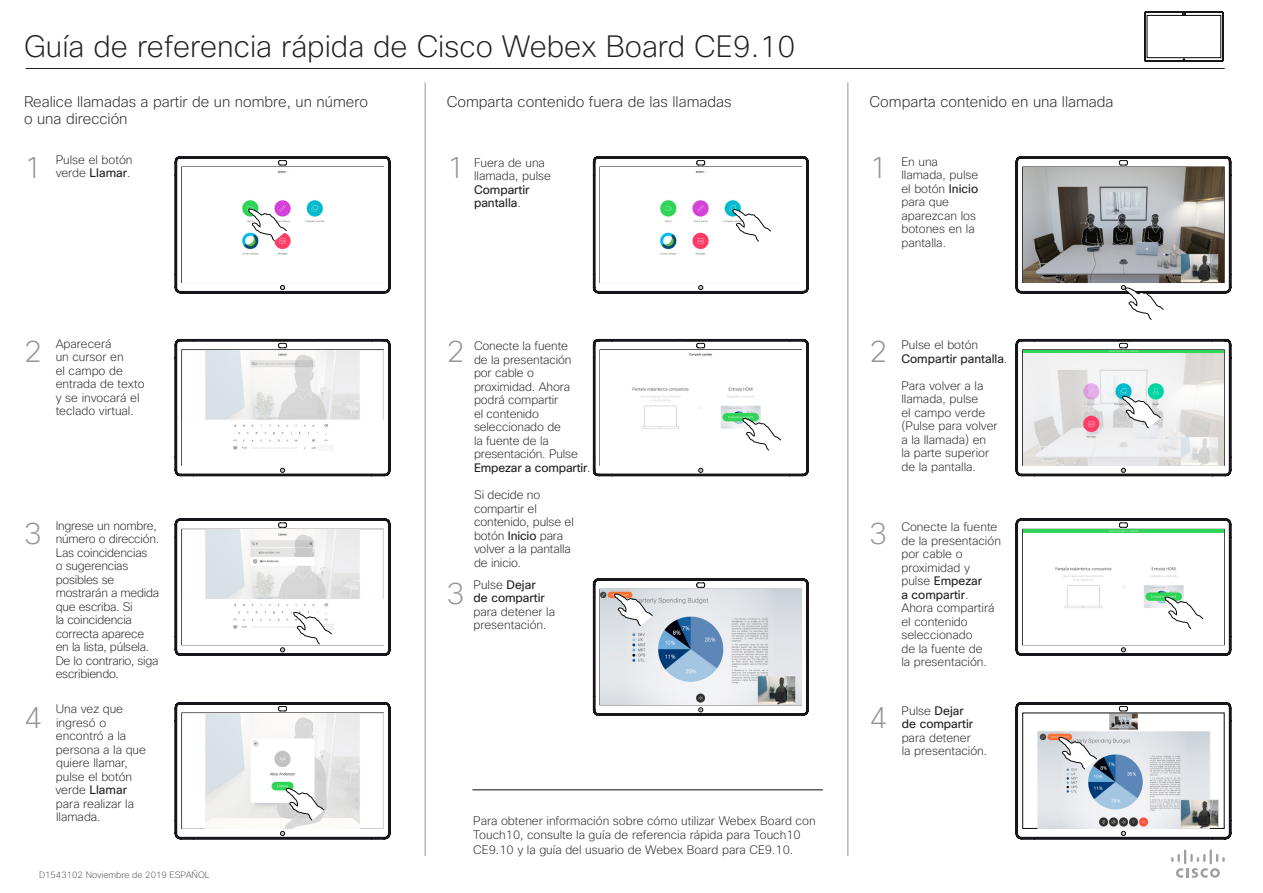
<style>
.page{position:relative;width:1263px;height:893px;background:#fff}
.page>*{position:absolute;margin:0;border:0;box-sizing:border-box;transform-origin:0 0}
.Subhead1{font:200 30px "Cisco Sans";color:#231f20}
.t1{font:200 30px "Cisco Sans";color:#939598}
.Subhead1-2{font:200 15px "Cisco Sans";color:#231f20}
.CartoonAnnotation{font:200 12px/13.5px "Cisco Sans";color:#231f20}
.CartoonAnnotation-2{font:200 12px/13.5px "Cisco Sans";letter-spacing:-.02em;color:#231f20}
.CartoonAnnotation-3{font:12px/13.5px "Cisco Sans";color:#231f20}
.t2{font:200 9px "Cisco Sans";color:#4b4c4d}
.s1{font-weight:400}
.s2{font-weight:200}
</style>
<div class="page">
<svg style="left:175px;top:339px;width:215px;height:137px"></svg>
<img style="left:182px;top:350px;width:201px;height:115px">
<svg style="left:175px;top:156px;width:215px;height:137px"></svg>
<svg style="left:1016px;top:339px;width:215px;height:137px"></svg>
<svg style="left:1016px;top:156px;width:215px;height:164px"></svg>
<svg style="left:1016px;top:519px;width:215px;height:136px"></svg>
<svg style="left:1016px;top:702px;width:215px;height:137px"></svg>
<svg style="left:593px;top:579px;width:215px;height:136px"></svg>
<svg style="left:593px;top:339px;width:215px;height:137px"></svg>
<svg style="left:593px;top:156px;width:215px;height:137px"></svg>
<svg style="left:175px;top:519px;width:215px;height:136px"></svg>
<svg style="left:175px;top:702px;width:215px;height:137px"></svg>
<hr style="left:425px;top:82px;width:1px;height:774px;background:#939598">
<hr style="left:847px;top:82px;width:1px;height:774px;background:#939598">
<svg style="left:1171px;top:849px;width:54px;height:29px"></svg>
<hr style="left:26px;top:68px;width:1199px;height:1px;background:#231f20">
<hr style="left:472px;top:790px;width:351px;height:1px;background:#080a09">
<svg style="left:1144px;top:12px;width:79px;height:50px"></svg>
<h1 class="Subhead1" style="left:24px;top:27px;width:773px">Guía de referencia rápida de Cisco Webex Board CE9.10</h1>
<h1 class="Subhead1-2" style="left:24px;top:92px;width:345px">Realice llamadas a partir de un nombre, un número</h1>
<h1 class="Subhead1-2" style="left:447px;top:92px;width:286px">Comparta contenido fuera de las llamadas</h1>
<h1 class="Subhead1-2" style="left:869px;top:92px;width:245px">Comparta contenido en una llamada</h1>
<h1 class="Subhead1-2" style="left:24px;top:110px;width:105px">o una dirección</h1>
<p class="t1" style="left:24px;top:149px;width:19px">1</p>
<p class="CartoonAnnotation" style="left:56px;top:153px;width:78px">Pulse el botón verde <span class="s1">Llamar</span>.</p>
<p class="CartoonAnnotation" style="left:474px;top:156px;width:79px">Fuera de una llamada, pulse<br><span class="s1">Compartir pantalla</span>.</p>
<p class="CartoonAnnotation" style="left:901px;top:154px;width:79px">En una llamada, pulse el botón <span class="s1">Inicio </span>para que aparezcan los botones en la pantalla.</p>
<p class="t1" style="left:447px;top:149px;width:19px">1</p>
<p class="t1" style="left:869px;top:149px;width:19px">1</p>
<p class="t1" style="left:24px;top:332px;width:19px">2</p>
<p class="t1" style="left:24px;top:515px;width:19px">3</p>
<p class="CartoonAnnotation" style="left:56px;top:336px;width:90px">Aparecerá<br>un cursor en<br>el campo de entrada de texto y se invocará el teclado virtual.</p>
<p class="CartoonAnnotation-3" style="left:901px;top:338px;width:107px"><span class="s2">Pulse el botón<br></span>Compartir pantalla<span class="s2">.</span></p>
<p class="CartoonAnnotation" style="left:901px;top:379px;width:98px">Para volver a la llamada, pulse<br>el campo verde (Pulse para volver a la llamada) en la parte superior de la pantalla.</p>
<p class="t1" style="left:447px;top:332px;width:19px">2</p>
<p class="t1" style="left:869px;top:332px;width:19px">2</p>
<p class="CartoonAnnotation" style="left:474px;top:339px;width:118px">Conecte la fuente<br>de la presentación por cable o proximidad. Ahora podrá compartir<br>el contenido seleccionado de<br>la fuente de la presentación. Pulse<br><span class="s1">Empezar a compartir</span>.</p>
<p class="CartoonAnnotation" style="left:474px;top:488px;width:101px">Si decide no compartir el contenido, pulse el botón <span class="s1">Inicio</span> para volver a la pantalla de inicio.</p>
<p class="CartoonAnnotation" style="left:473px;top:578px;width:83px">Pulse <span class="s1">Dejar<br>de compartir </span>para detener la presentación.</p>
<p class="CartoonAnnotation-2" style="left:56px;top:519px;width:105px">Ingrese un nombre, número o dirección.<br>Las coincidencias<br>o sugerencias posibles se mostrarán a medida que escriba. Si<br>la coincidencia correcta aparece en la lista, púlsela.<br>De lo contrario, siga escribiendo.</p>
<p class="CartoonAnnotation" style="left:901px;top:520px;width:101px">Conecte la fuente de la presentación por cable o proximidad y pulse <span class="s1">Empezar<br>a compartir</span>.<br>Ahora compartirá el contenido seleccionado<br>de la fuente de<br>la presentación.</p>
<p class="t1" style="left:869px;top:514px;width:19px">3</p>
<p class="t1" style="left:447px;top:574px;width:19px">3</p>
<p class="t1" style="left:24px;top:698px;width:19px">4</p>
<p class="CartoonAnnotation" style="left:56px;top:702px;width:92px">Una vez que ingresó o encontró a la persona a la que quiere llamar, pulse el botón verde <span class="s1">Llamar </span>para realizar la llamada.</p>
<p class="CartoonAnnotation" style="left:902px;top:704px;width:87px">Pulse <span class="s1">Dejar<br>de compartir </span>para detener<br>la presentación.</p>
<p class="t1" style="left:869px;top:698px;width:19px">4</p>
<p class="CartoonAnnotation" style="left:473px;top:814px;width:344px;line-height:14.4px">Para obtener información sobre cómo utilizar Webex Board con<br>Touch10, consulte la guía de referencia rápida para Touch10<br>CE9.10 y la guía del usuario de Webex Board para CE9.10.</p>
<p class="t2" style="left:39px;top:869px;width:172px">D1543102 Noviembre de 2019 ESPAÑOL</p>
</div>
